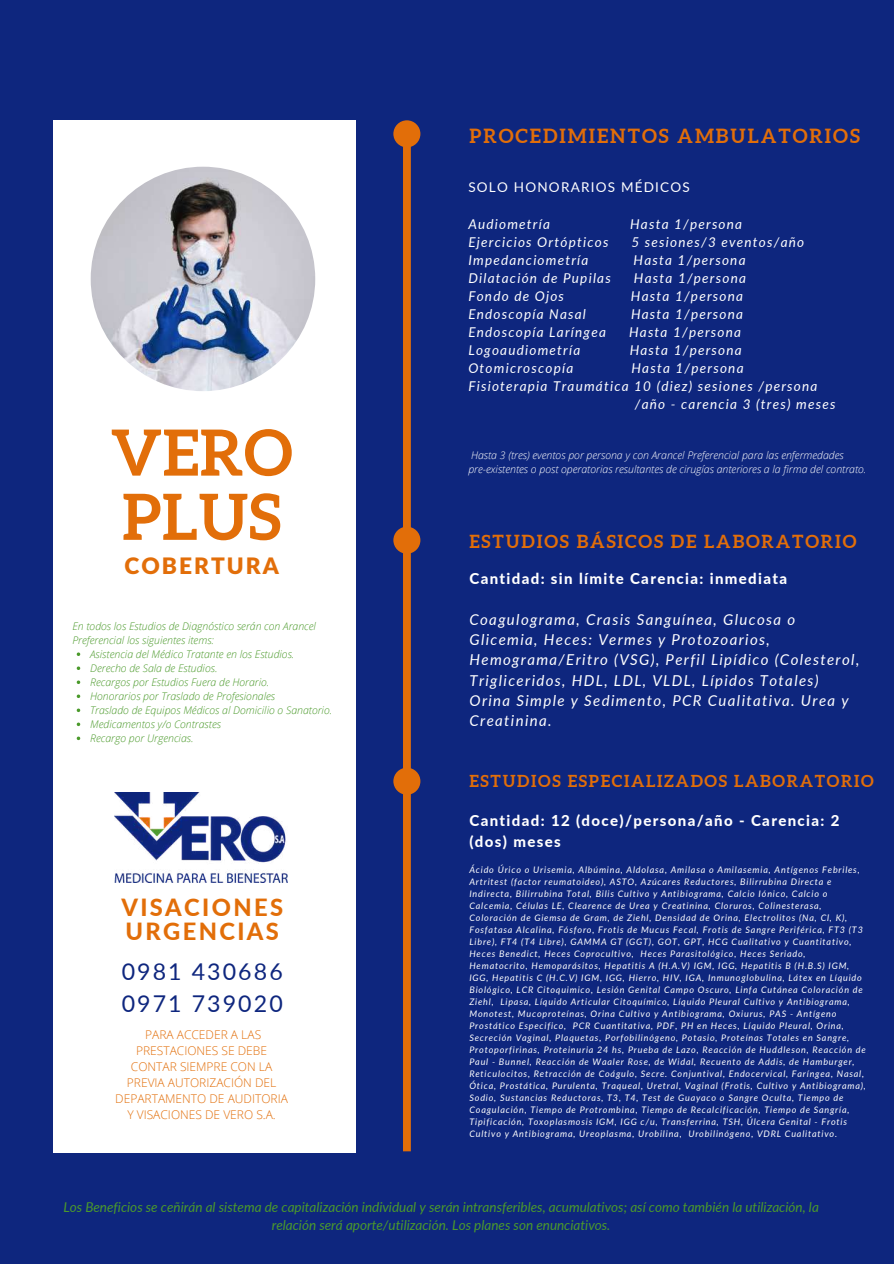
<style>
.page{position:relative;width:894px;height:1264px;background:#fff}
.page>*{position:absolute;margin:0;border:0;box-sizing:border-box;transform-origin:0 0}
.t1{font:700 63.6px/64.2px "Aleo";letter-spacing:.01em;color:#e26e09}
.t2{font:800 23.7px/23.7px "Lato";letter-spacing:.1em;color:#e26e09}
.t3{font:23.1px/32.1px "Lato";letter-spacing:.09em;color:#0e267e}
.t4{font:900 22.65px "Lato Latin";letter-spacing:.09em;color:#e26e09}
.t5{font:700 19.5px "Aleo";letter-spacing:.1em;color:#e26e09}
.t6{font:700 18px "Aleo";letter-spacing:.1em;color:#e26e09}
.t7{font:700 16.5px "Aleo";letter-spacing:.1em;color:#e26e09}
.t8{font:italic 15px/20.2px "Lato";letter-spacing:.09em;color:#fff}
.t9{font:800 15px/21px "Lato";letter-spacing:.09em;color:#fff}
.t10{font:italic 13.5px "Lato";letter-spacing:.09em;color:#fff}
.t11{font:italic 13.5px/18px "Lato";color:#4b9a2b;text-align:center}
.t12{font:13.5px "Lato";letter-spacing:.09em;color:#fff}
.t13{font:300 12px/16px "Open Sans";color:#e26e09;text-align:center}
.t14{font:italic 300 10.5px/14px "Open Sans";color:#4b9a2b}
.t15{font:italic 300 10.5px/14px "Open Sans";color:#fff}
.t16{font:italic 9px/12px "Lato";letter-spacing:.09em;color:#fff}
</style>
<div class="page">
<div style="left:0;top:0;width:893px;height:1263px;background:#0e267e"></div>
<div style="left:53px;top:120px;width:302px;height:1033px;background:#fff"></div>
<img style="left:91px;top:167px;width:224px;height:224px;border-radius:50%">
<svg style="left:77px;top:652px;width:3px;height:4px"></svg>
<svg style="left:77px;top:666px;width:3px;height:4px"></svg>
<svg style="left:77px;top:680px;width:3px;height:4px"></svg>
<svg style="left:77px;top:694px;width:3px;height:4px"></svg>
<svg style="left:77px;top:708px;width:3px;height:4px"></svg>
<svg style="left:77px;top:722px;width:3px;height:4px"></svg>
<svg style="left:77px;top:736px;width:3px;height:4px"></svg>
<img style="left:115px;top:792px;width:172px;height:90px">
<svg style="left:403px;top:146px;width:8px;height:1005px"></svg>
<div style="left:393px;top:120px;width:27px;height:27px;background:#e26e09;border-radius:50%"></div>
<div style="left:393px;top:526px;width:27px;height:27px;background:#e26e09;border-radius:50%"></div>
<div style="left:393px;top:767px;width:27px;height:27px;background:#e26e09;border-radius:50%"></div>
<h1 class="t1" style="left:111px;top:420px;width:183px">VERO<br>PLUS</h1>
<h3 class="t4" style="left:124px;top:555px;width:156px">COBERTURA</h3>
<p class="t14" style="left:72px;top:618px;width:245px">En todos los Estudios de Diagnóstico serán con Arancel<br>Preferencial los siguientes items:</p>
<p class="t14" style="left:90px;top:646px;width:243px">Asistencia del Médico Tratante en los Estudios.<br>Derecho de Sala de Estudios.<br>Recargos por Estudios Fuera de Horario.<br>Honorarios por Traslado de Profesionales<br>Traslado de Equipos Médicos al Domicilio o Sanatorio.<br>Medicamentos y/o Contrastes<br>Recargo por Urgencias.</p>
<h2 class="t2" style="left:121px;top:895px;width:163px">VISACIONES<br>URGENCIAS</h2>
<h3 class="t3" style="left:122px;top:954px;width:162px">0981 430686<br>0971 739020</h3>
<h3 class="t13" style="left:115px;top:1026px;width:174px">PARA ACCEDER A LAS<br>PRESTACIONES SE DEBE<br>CONTAR SIEMPRE CON LA<br>PREVIA AUTORIZACIÓN DEL<br>DEPARTAMENTO DE AUDITORIA<br>Y VISACIONES DE VERO S.A.</h3>
<h3 class="t5" style="left:469px;top:124px;width:392px">PROCEDIMIENTOS AMBULATORIOS</h3>
<h3 class="t12" style="left:468px;top:179px;width:223px">SOLO HONORARIOS MÉDICOS</h3>
<h3 class="t10" style="left:468px;top:215px;width:83px">Audiometría</h3>
<h3 class="t10" style="left:630px;top:215px;width:113px">Hasta 1/persona</h3>
<h3 class="t10" style="left:468px;top:233px;width:141px">Ejercicios Ortópticos</h3>
<h3 class="t10" style="left:631px;top:233px;width:174px">5 sesiones/3 eventos/año</h3>
<h3 class="t10" style="left:468px;top:251px;width:122px">Impedanciometría</h3>
<h3 class="t10" style="left:633px;top:251px;width:113px">Hasta 1/persona</h3>
<h3 class="t10" style="left:468px;top:269px;width:144px">Dilatación de Pupilas</h3>
<h3 class="t10" style="left:633px;top:269px;width:113px">Hasta 1/persona</h3>
<h3 class="t10" style="left:468px;top:287px;width:97px">Fondo de Ojos</h3>
<h3 class="t10" style="left:630px;top:287px;width:113px">Hasta 1/persona</h3>
<h3 class="t10" style="left:468px;top:305px;width:119px">Endoscopía Nasal</h3>
<h3 class="t10" style="left:630px;top:305px;width:113px">Hasta 1/persona</h3>
<h3 class="t10" style="left:468px;top:323px;width:139px">Endoscopía Laríngea</h3>
<h3 class="t10" style="left:629px;top:323px;width:113px">Hasta 1/persona</h3>
<h3 class="t10" style="left:468px;top:341px;width:113px">Logoaudiometría</h3>
<h3 class="t10" style="left:629px;top:341px;width:113px">Hasta 1/persona</h3>
<h3 class="t10" style="left:468px;top:359px;width:106px">Otomicroscopía</h3>
<h3 class="t10" style="left:631px;top:359px;width:113px">Hasta 1/persona</h3>
<h3 class="t10" style="left:468px;top:377px;width:350px">Fisioterapia Traumática 10 (diez) sesiones /persona</h3>
<h3 class="t10" style="left:634px;top:395px;width:202px">/año - carencia 3 (tres) meses</h3>
<p class="t15" style="left:468px;top:448px;width:399px">Hasta 3 (tres) eventos por persona y con Arancel Preferencial para las enfermedades pre-existentes o post operatorias resultantes de cirugías anteriores a la firma del contrato.</p>
<h3 class="t6" style="left:469px;top:531px;width:388px">ESTUDIOS BÁSICOS DE LABORATORIO</h3>
<h3 class="t9" style="left:469px;top:568px;width:319px">Cantidad: sin límite Carencia: inmediata</h3>
<p class="t8" style="left:469px;top:609px;width:391px">Coagulograma, Crasis Sanguínea, Glucosa o Glicemia, Heces: Vermes y Protozoarios, Hemograma/Eritro (VSG), Perfil Lipídico (Colesterol, Trigliceridos, HDL, LDL, VLDL, Lípidos Totales)<br>Orina Simple y Sedimento, PCR Cualitativa. Urea y Creatinina.</p>
<h3 class="t7" style="left:469px;top:771px;width:405px">ESTUDIOS ESPECIALIZADOS LABORATORIO</h3>
<h3 class="t9" style="left:469px;top:809px;width:371px">Cantidad: 12 (doce)/persona/año - Carencia: 2 (dos) meses</h3>
<p class="t16" style="left:469px;top:863px;width:398px">Ácido Úrico o Urisemia, Albúmina, Aldolasa, Amilasa o Amilasemia, Antígenos Febriles, Artritest (factor reumatoideo), ASTO, Azúcares Reductores, Bilirrubina Directa e Indirecta, Bilirrubina Total, Bilis Cultivo y Antibiograma, Calcio Iónico, Calcio o Calcemia, Células LE, Clearence de Urea y Creatinina, Cloruros, Colinesterasa, Coloración de Giemsa de Gram, de Ziehl, Densidad de Orina, Electrolitos (Na, Cl, K), Fosfatasa Alcalina, Fósforo, Frotis de Mucus Fecal, Frotis de Sangre Periférica, FT3 (T3<br>Libre), FT4 (T4 Libre), GAMMA GT (GGT), GOT, GPT, HCG Cualitativo y Cuantitativo, Heces Benedict, Heces Coprocultivo, Heces Parasitológico, Heces Seriado, Hematocrito, Hemoparásitos, Hepatitis A (H.A.V) IGM, IGG, Hepatitis B (H.B.S) IGM, IGG, Hepatitis C (H.C.V) IGM, IGG, Hierro, HIV, IGA, Inmunoglobulina, Látex en Líquido Biológico, LCR Citoquimico, Lesión Genital Campo Oscuro, Linfa Cutánea Coloración de Ziehl, Lipasa, Líquido Articular Citoquímico, Líquido Pleural Cultivo y Antibiograma, Monotest, Mucoproteínas, Orina Cultivo y Antibiograma, Oxiurus, PAS - Antígeno Prostático Especifico, PCR Cuantitativa, PDF, PH en Heces, Líquido Pleural, Orina, Secreción Vaginal, Plaquetas, Porfobilinógeno, Potasio, Proteínas Totales en Sangre, Protoporfirinas, Proteinuria 24 hs, Prueba de Lazo, Reacción de Huddleson, Reacción de Paul - Bunnel, Reacción de Waaler Rose, de Widal, Recuento de Addis, de Hamburger, Reticulocitos, Retracción de Coágulo, Secre. Conjuntival, Endocervical, Faríngea, Nasal, Ótica, Prostática, Purulenta, Traqueal, Uretral, Vaginal (Frotis, Cultivo y Antibiograma), Sodio, Sustancias Reductoras, T3, T4, Test de Guayaco o Sangre Oculta, Tiempo de Coagulación, Tiempo de Protrombina, Tiempo de Recalcificación, Tiempo de Sangría, Tipificación, Toxoplasmosis IGM, IGG c/u, Transferrina, TSH, Úlcera Genital - Frotis Cultivo y Antibiograma, Ureoplasma, Urobilina, Urobilinógeno, VDRL Cualitativo.</p>
<h3 class="t11" style="left:63px;top:1197px;width:756px">Los Beneficios se ceñirán al sistema de capitalización individual y serán intransferibles, acumulativos; así como también la utilización, la relación será aporte/utilización. Los planes son enunciativos.</h3>
</div>
